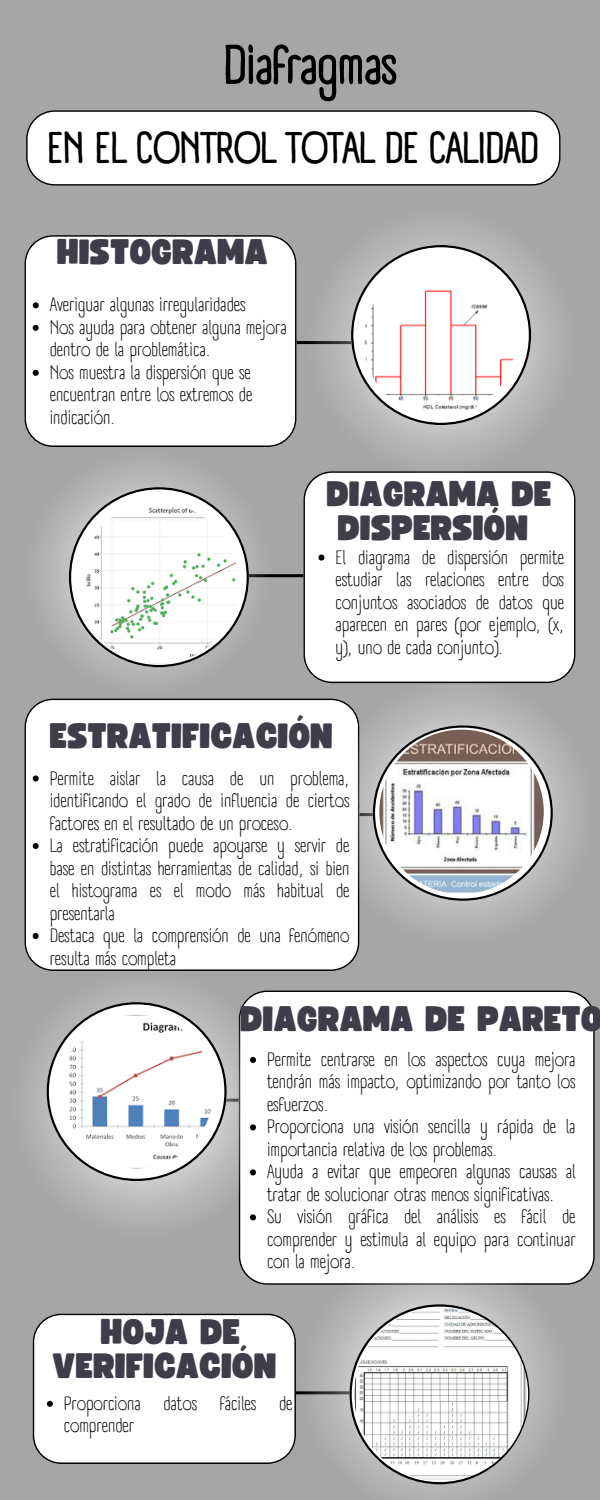
<style>
.page{position:relative;width:600px;height:1500px;background:#a6a6a6}
.page>*{position:absolute;margin:0;border:0;box-sizing:border-box;transform-origin:0 0}
.t1{font:700 54.4px "A Day Without Sun Text";letter-spacing:-.035em;color:#000}
.t2{font:700 43.4px "A Day Without Sun Text";letter-spacing:-.035em;color:#000}
.t3{font:35px/33.8px "Funtastic";color:#3f3d4a;text-align:center}
.t4{font:18.8px/22.5px "A Day Without Sun Text";color:#000;text-align:justify}
</style>
<div class="page">
<hr style="left:167px;top:341px;width:192px;height:3px;background:#000">
<div style="left:24px;top:235px;width:273px;height:212px;background:#fff"></div>
<hr style="left:197px;top:574px;width:192px;height:3px;background:#000">
<div style="left:303px;top:476px;width:273px;height:207px;background:#fff"></div>
<svg style="left:307px;top:226px;width:256px;height:250px"></svg>
<svg style="left:351px;top:245px;width:180px;height:180px"></svg>
<svg style="left:42px;top:466px;width:228px;height:213px"></svg>
<svg style="left:69px;top:487px;width:180px;height:180px"></svg>
<div style="left:24px;top:699px;width:335px;height:272px;background:#fff"></div>
<div style="left:239px;top:991px;width:356px;height:294px;background:#fff"></div>
<svg style="left:326px;top:676px;width:251px;height:269px"></svg>
<svg style="left:373px;top:725px;width:180px;height:176px"></svg>
<svg style="left:24px;top:969px;width:255px;height:269px"></svg>
<svg style="left:47px;top:1002px;width:180px;height:179px"></svg>
<hr style="left:181px;top:1391px;width:192px;height:3px;background:#000">
<div style="left:33px;top:1314px;width:263px;height:150px;background:#fff"></div>
<svg style="left:299px;top:1247px;width:269px;height:251px"></svg>
<svg style="left:349px;top:1304px;width:180px;height:180px"></svg>
<img style="left:364px;top:265px;width:151px;height:152px;border-radius:50%">
<img style="left:379px;top:730px;width:165px;height:164px;border-radius:50%">
<img style="left:78px;top:503px;width:161px;height:161px;border-radius:50%">
<img style="left:60px;top:1015px;width:153px;height:153px;border-radius:50%">
<img style="left:354px;top:1307px;width:174px;height:174px;border-radius:50%">
<div style="left:26px;top:110px;width:535px;height:75px;background:#fff"></div>
<svg style="left:33px;top:302px;width:6px;height:6px"></svg>
<svg style="left:33px;top:325px;width:6px;height:6px"></svg>
<svg style="left:33px;top:370px;width:6px;height:6px"></svg>
<svg style="left:318px;top:555px;width:6px;height:6px"></svg>
<svg style="left:33px;top:776px;width:6px;height:6px"></svg>
<svg style="left:33px;top:843px;width:6px;height:6px"></svg>
<svg style="left:33px;top:933px;width:6px;height:6px"></svg>
<svg style="left:250px;top:1057px;width:6px;height:6px"></svg>
<svg style="left:250px;top:1124px;width:6px;height:6px"></svg>
<svg style="left:250px;top:1169px;width:6px;height:6px"></svg>
<svg style="left:250px;top:1214px;width:6px;height:6px"></svg>
<svg style="left:47px;top:1401px;width:6px;height:6px"></svg>
<p class="t1" style="left:223px;top:32px;width:176px">Diafragmas</p>
<p class="t2" style="left:47px;top:122px;width:494px">EN EL CONTROL TOTAL DE CALIDAD</p>
<p class="t3" style="left:58px;top:236px;width:212px">HISTOGRAMA</p>
<p class="t4" style="left:50px;top:294px;width:197px">Averiguar algunas irregularidades</p>
<p class="t4" style="left:50px;top:316px;width:238px">Nos ayuda para obtener alguna mejora dentro de la problemática.</p>
<h3 class="t4" style="left:50px;top:361px;width:204px">Nos muestra la dispersión que se encuentran entre los extremos de indicación.</h3>
<p class="t3" style="left:327px;top:478px;width:226px">DIAGRAMA DE<br>DISPERSIÓN</p>
<p class="t4" style="left:335px;top:546px;width:230px">El diagrama de dispersión permite estudiar las relaciones entre dos conjuntos asociados de datos que aparecen en pares (por ejemplo, (x, y), uno de cada conjunto).</p>
<p class="t3" style="left:50px;top:721px;width:285px">ESTRATIFICACIÓN</p>
<h3 class="t4" style="left:50px;top:767px;width:301px">Permite aislar la causa de un problema, identificando el grado de influencia de ciertos factores en el resultado de un proceso.</h3>
<p class="t4" style="left:50px;top:834px;width:301px">La estratificación puede apoyarse y servir de base en distintas herramientas de calidad, si bien el histograma es el modo más habitual de presentarla</p>
<p class="t4" style="left:50px;top:924px;width:301px">Destaca que la comprensión de una fenómeno resulta más completa</p>
<p class="t3" style="left:241px;top:1004px;width:364px">DIAGRAMA DE PARETO</p>
<p class="t4" style="left:267px;top:1048px;width:310px">Permite centrarse en los aspectos cuya mejora tendrán más impacto, optimizando por tanto los esfuerzos.</p>
<p class="t4" style="left:267px;top:1116px;width:310px">Proporciona una visión sencilla y rápida de la importancia relativa de los problemas.</p>
<h3 class="t4" style="left:267px;top:1161px;width:310px">Ayuda a evitar que empeoren algunas causas al tratar de solucionar otras menos significativas.</h3>
<p class="t4" style="left:267px;top:1206px;width:310px">Su visión gráfica del análisis es fácil de comprender y estimula al equipo para continuar con la mejora.</p>
<p class="t3" style="left:53px;top:1317px;width:226px">HOJA DE<br>VERIFICACIÓN</p>
<p class="t4" style="left:64px;top:1392px;width:230px">Proporciona datos fáciles de comprender</p>
</div>
